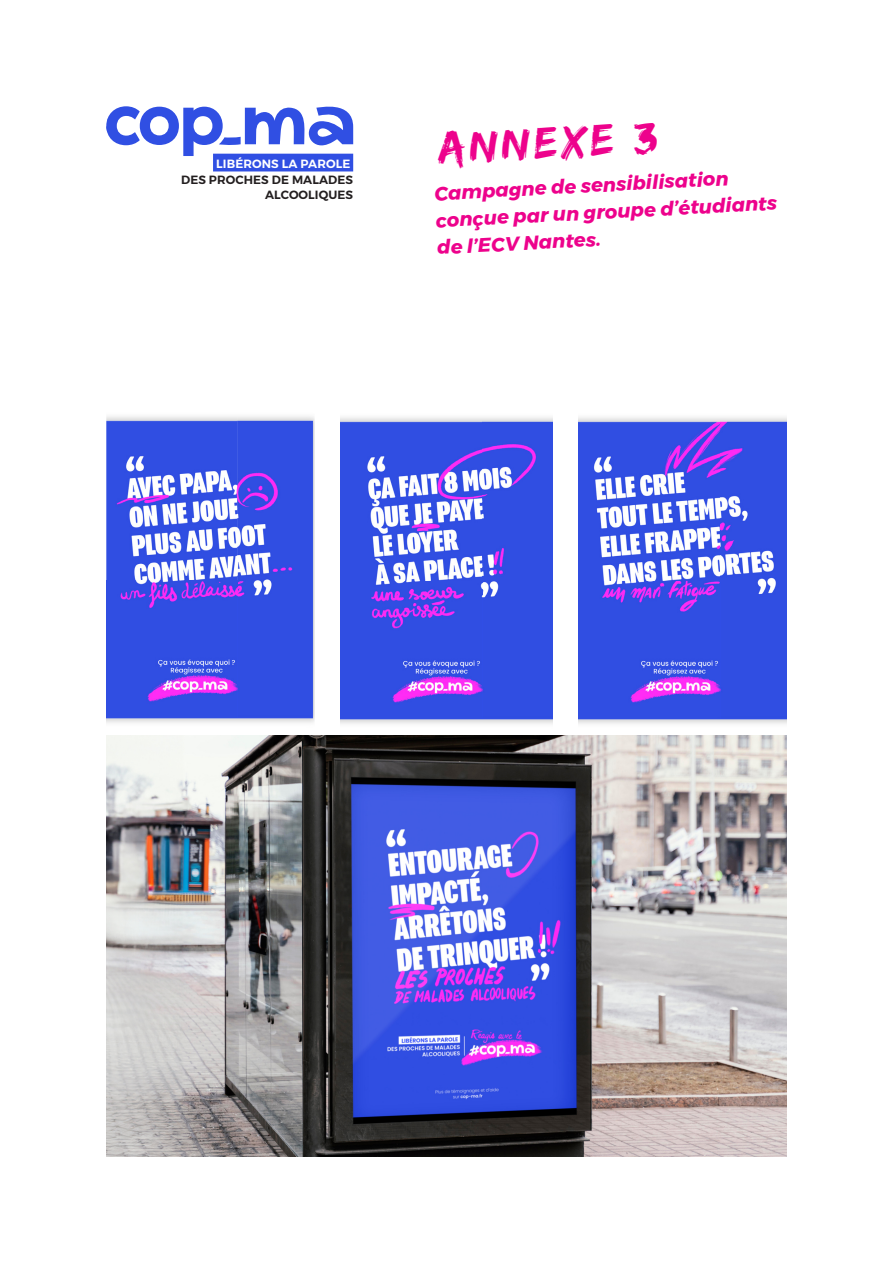
<style>
.page{position:relative;width:893px;height:1263px;background:#fff}
.page>*{position:absolute;margin:0;border:0;box-sizing:border-box;transform-origin:0 0}
.t1{font:46.05px "Edo SZ";color:#ed028c}
.t2{font:italic 700 19.5px/27px "Montserrat";color:#ed028c}
.t3{font:600 11.85px "Montserrat";letter-spacing:.01em;color:#231f20}
.t4{font:600 11.85px "Montserrat";letter-spacing:.01em;color:#fff}
</style>
<div class="page">
<svg style="left:106px;top:106px;width:247px;height:50px"></svg>
<div style="left:213px;top:154px;width:140px;height:17px;background:#304fe3"></div>
<img style="left:106px;top:736px;width:681px;height:421px">
<img style="left:106px;top:416px;width:209px;height:307px">
<img style="left:578px;top:417px;width:209px;height:307px">
<img style="left:341px;top:417px;width:211px;height:307px">
<p class="t4" style="left:216px;top:154px;width:136px">LIBÉRONS LA PAROLE</p>
<p class="t3" style="left:181px;top:171px;width:174px">DES PROCHES DE MALADES</p>
<p class="t3" style="left:265px;top:186px;width:90px">ALCOOLIQUES</p>
<p class="t1" style="left:438px;top:121px;width:220px;rotate:-3deg">ANNEXE 3</p>
<p class="t2" style="left:434px;top:180px;width:343px;rotate:-3deg">Campagne de sensibilisation conçue par un groupe d’étudiants de l’ECV Nantes.</p>
</div>
